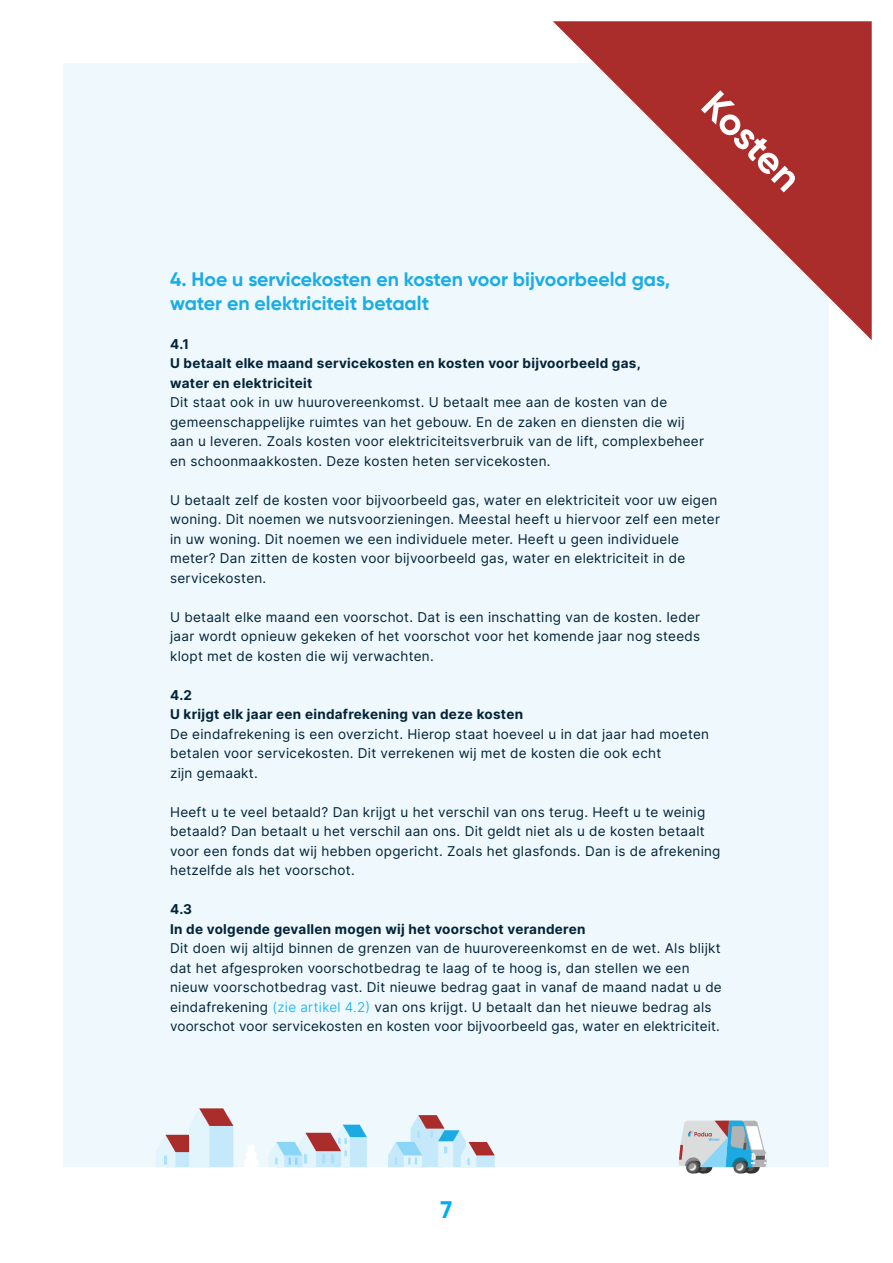
<style>
.page{position:relative;width:893px;height:1263px;background:#fff}
.page>*{position:absolute;margin:0;border:0;box-sizing:border-box;transform-origin:0 0}
.t1{font:700 39px "Gilroy";color:#fff}
.t2{font:700 24px "Gilroy";color:#00aeef}
.t3{font:700 19.5px/24px "Gilroy";color:#1bace3}
.t4{font:13.5px/19.5px "Inter";letter-spacing:.02em;color:#032436}
.t5{font:700 13.5px/19.5px "Inter";letter-spacing:.02em;color:#032436}
.s1{font-weight:300;color:#00aeef}
</style>
<div class="page">
<div style="left:64px;top:64px;width:765px;height:1103px;background:#eef8fd"></div>
<svg style="left:244px;top:1145px;width:14px;height:22px"></svg>
<svg style="left:388px;top:1115px;width:107px;height:52px"></svg>
<svg style="left:156px;top:1108px;width:77px;height:59px"></svg>
<svg style="left:269px;top:1125px;width:98px;height:42px"></svg>
<svg style="left:553px;top:21px;width:319px;height:319px"></svg>
<svg style="left:679px;top:1121px;width:88px;height:52px;background:#aabfc9"></svg>
<h1 class="t1" style="left:726px;top:81px;width:123px;rotate:45deg">Kosten</h1>
<h3 class="t3" style="left:170px;top:267px;width:502px">4. Hoe u servicekosten en kosten voor bijvoorbeeld gas, water en elektriciteit betaalt</h3>
<p class="t5" style="left:170px;top:334px;width:472px">4.1<br>U betaalt elke maand servicekosten en kosten voor bijvoorbeeld gas, water en elektriciteit</p>
<p class="t4" style="left:170px;top:392px;width:535px">Dit staat ook in uw huurovereenkomst. U betaalt mee aan de kosten van de gemeenschappelijke ruimtes van het gebouw. En de zaken en diensten die wij aan u leveren. Zoals kosten voor elektriciteitsverbruik van de lift, complexbeheer en schoonmaakkosten. Deze kosten heten servicekosten.</p>
<p class="t4" style="left:170px;top:490px;width:551px">U betaalt zelf de kosten voor bijvoorbeeld gas, water en elektriciteit voor uw eigen woning. Dit noemen we nutsvoorzieningen. Meestal heeft u hiervoor zelf een meter in uw woning. Dit noemen we een individuele meter. Heeft u geen individuele meter? Dan zitten de kosten voor bijvoorbeeld gas, water en elektriciteit in de servicekosten.</p>
<p class="t4" style="left:170px;top:607px;width:532px;text-align:justify">U betaalt elke maand een voorschot. Dat is een inschatting van de kosten. Ieder jaar wordt opnieuw gekeken of het voorschot voor het komende jaar nog steeds klopt met de kosten die wij verwachten.</p>
<p class="t5" style="left:170px;top:685px;width:355px">4.2<br>U krijgt elk jaar een eindafrekening van deze kosten</p>
<p class="t4" style="left:170px;top:724px;width:541px">De eindafrekening is een overzicht. Hierop staat hoeveel u in dat jaar had moeten betalen voor servicekosten. Dit verrekenen wij met de kosten die ook echt<br>zijn gemaakt.</p>
<p class="t4" style="left:170px;top:802px;width:552px">Heeft u te veel betaald? Dan krijgt u het verschil van ons terug. Heeft u te weinig betaald? Dan betaalt u het verschil aan ons. Dit geldt niet als u de kosten betaalt voor een fonds dat wij hebben opgericht. Zoals het glasfonds. Dan is de afrekening hetzelfde als het voorschot.</p>
<p class="t5" style="left:170px;top:899px;width:417px">4.3<br>In de volgende gevallen mogen wij het voorschot veranderen</p>
<p class="t4" style="left:170px;top:938px;width:553px">Dit doen wij altijd binnen de grenzen van de huurovereenkomst en de wet. Als blijkt dat het afgesproken voorschotbedrag te laag of te hoog is, dan stellen we een nieuw voorschotbedrag vast. Dit nieuwe bedrag gaat in vanaf de maand nadat u de eindafrekening <span class="s1">(zie artikel 4.2)</span> van ons krijgt. U betaalt dan het nieuwe bedrag als voorschot voor servicekosten en kosten voor bijvoorbeeld gas, water en elektriciteit.</p>
<h2 class="t2" style="left:441px;top:1195px;width:13px">7</h2>
</div>
